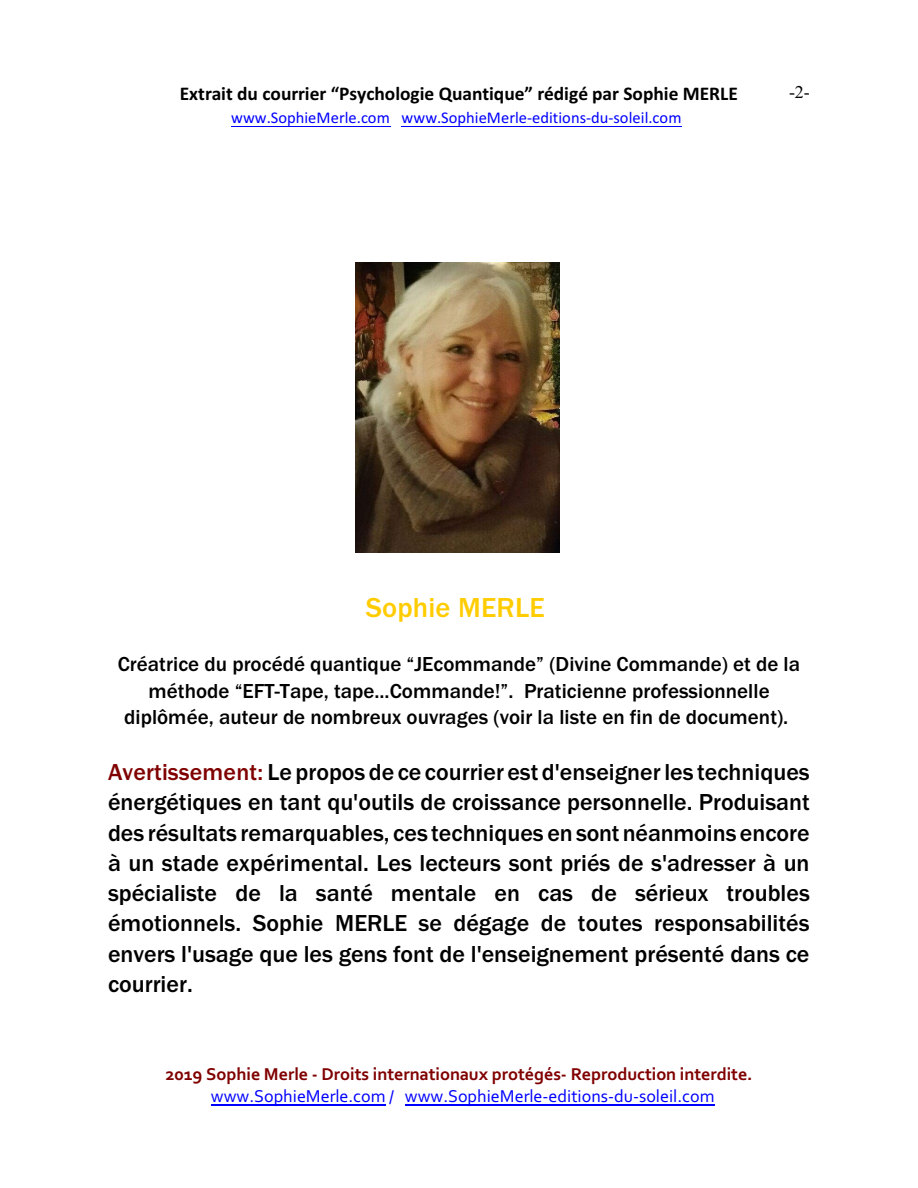
<style>
.page{position:relative;width:918px;height:1188px;background:#fff}
.page>*{position:absolute;margin:0;border:0;box-sizing:border-box;transform-origin:0 0}
.t1{font:500 28.5px "Franklin Gothic";letter-spacing:.005em;color:#fc0}
.t2{font:500 24px/30.3px "Franklin Gothic";color:#000;text-align:justify}
.t3{font:500 21px/26.4px "Franklin Gothic";color:#000;text-align:center}
.t4{font:700 19.5px "Calibri";color:#000}
.t5{font:700 18px "Corbel";color:#800000}
.t6{font:18px "Corbel";color:#00f}
.t7{font:18px "Times New Roman";color:#000}
.t8{font:16.5px "Calibri";color:#00f}
.s1{color:#800000}
</style>
<div class="page">
<hr style="left:231px;top:126px;width:159px;height:1px;background:#00f">
<hr style="left:402px;top:126px;width:280px;height:1px;background:#00f">
<img style="left:356px;top:262px;width:203px;height:290px">
<hr style="left:211px;top:1105px;width:175px;height:1px;background:#00f">
<hr style="left:405px;top:1105px;width:309px;height:1px;background:#00f">
<p class="t4" style="left:180px;top:85px;width:560px">Extrait du courrier “Psychologie Quantique” rédigé par Sophie MERLE</p>
<p class="t8" style="left:231px;top:111px;width:452px">www.SophieMerle.com www.SophieMerle-editions-du-soleil.com</p>
<p class="t7" style="left:789px;top:85px;width:22px">-2-</p>
<p class="t1" style="left:366px;top:597px;width:180px">Sophie MERLE</p>
<p class="t3" style="left:118px;top:653px;width:684px">Créatrice du procédé quantique “JEcommande” (Divine Commande) et de la méthode “EFT-Tape, tape...Commande!”. Praticienne professionnelle diplômée, auteur de nombreux ouvrages (voir la liste en fin de document).</p>
<p class="t2" style="left:108px;top:759px;width:703px"><span class="s1">Avertissement:</span> Le propos de ce courrier est d'enseigner les techniques énergétiques en tant qu'outils de croissance personnelle. Produisant des résultats remarquables, ces techniques en sontnéanmoins encore à un stade expérimental. Les lecteurs sont priés de s'adresser à un spécialiste de la santé mentale en cas de sérieux troubles émotionnels. Sophie MERLE se dégage de toutes responsabilités envers l'usage que les gens font de l'enseignement présenté dans ce courrier.</p>
<p class="t5" style="left:165px;top:1067px;width:589px">2019 Sophie Merle - Droits internationaux protégés- Reproduction interdite.</p>
<p class="t6" style="left:211px;top:1089px;width:505px">www.SophieMerle.com / www.SophieMerle-editions-du-soleil.com</p>
</div>
